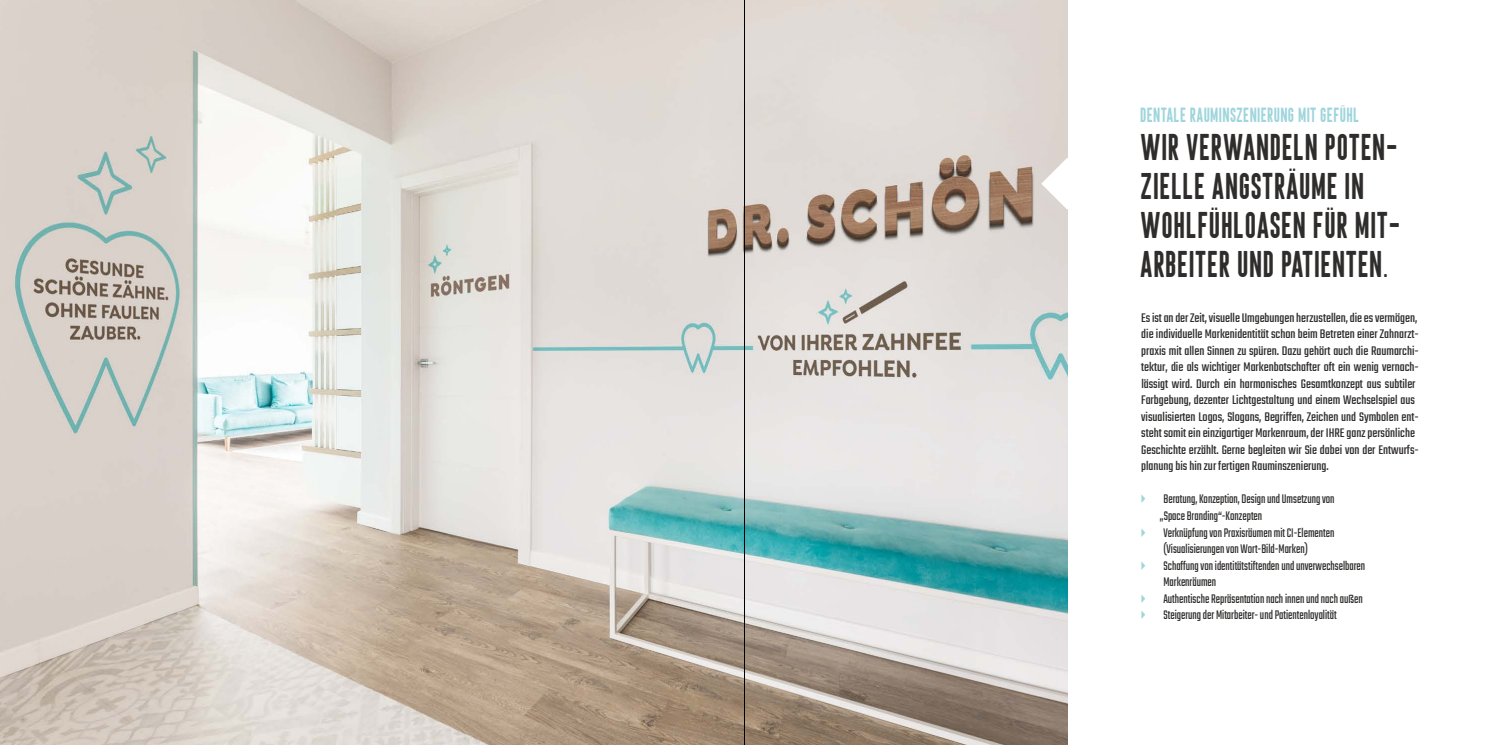
<style>
.page{position:relative;width:1489px;height:745px;background:#fff}
.page>*{position:absolute;margin:0;border:0;box-sizing:border-box;transform-origin:0 0}
.t1{font:36.25px/38.8px "Havana Sunset Sans Filled";letter-spacing:.02em;color:#2f2d2c;scale:.87 1}
.t2{font:20px "Havana Sunset Sans Filled";letter-spacing:.02em;color:#9fd5dc;scale:.87 1}
.t3{font:13.75px/16.5px "Teko";color:#2f2d2c}
.t4{font:13.75px/16.5px "Teko";color:#2f2d2c;scale:.87 1}
</style>
<div class="page">
<img style="left:0;top:0;width:1067px;height:744px">
<svg style="left:1041px;top:158px;width:27px;height:51px"></svg>
<hr style="left:744px;top:0;width:1px;height:744px;background:#000">
<h2 class="t2" style="left:1140px;top:104px;width:253px">DENTALE RAUMINSZENIERUNG MIT GEFÜHL</h2>
<h1 class="t1" style="left:1140px;top:127px;width:300px">WIR VERWANDELN POTEN-<br>ZIELLE ANGSTRÄUME IN<br>WOHLFÜHLOASEN FÜR MIT-<br>ARBEITER UND PATIENTEN.</h1>
<p class="t3" style="left:1140px;top:310px;width:279px">Es ist an der Zeit, visuelle Umgebungen herzustellen, die es vermögen, die individuelle Markenidentität schon beim Betreten einer Zahnarzt&shy;praxis mit allen Sinnen zu spüren. Dazu gehört auch die Raumarchi&shy;tektur, die als wichtiger Markenbotschafter oft ein wenig vernach&shy;lässigt wird. Durch ein harmonisches Gesamtkonzept aus subtiler Farbgebung, dezenter Lichtgestaltung und einem Wechselspiel aus visualisierten Logos, Slogans, Begriffen, Zeichen und Symbolen ent&shy;steht somit ein einzigartiger Markenraum, der IHRE ganz persönliche Geschichte erzählt. Gerne begleiten wir Sie dabei von der Entwurfs&shy;planung bis hin zur fertigen Rauminszenierung.</p>
<p class="t4" style="left:1159px;top:491px;width:237px">Beratung, Konzeption, Design und Umsetzung von<br>„Space Branding“-Konzepten<br>Verknüpfung von Praxisräumen mit CI-Elementen (Visualisierungen von Wort-Bild-Marken)<br>Schaffung von identitätstiftenden und unverwechselbaren Markenräumen<br>Authentische Repräsentation nach innen und nach außen Steigerung der Mitarbeiter- und Patientenloyalität</p>
</div>
